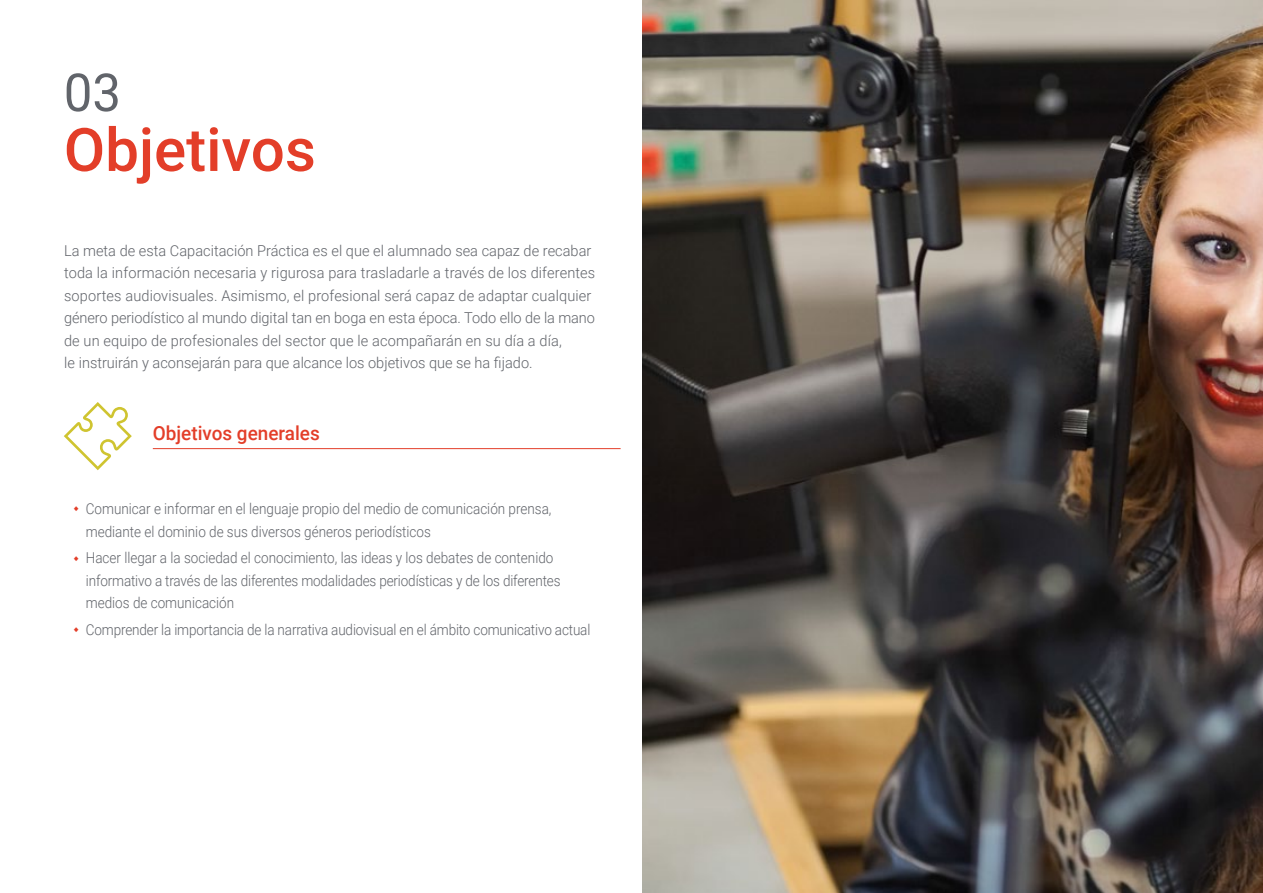
<style>
.page{position:relative;width:1263px;height:893px;background:#fff}
.page>*{position:absolute;margin:0;border:0;box-sizing:border-box;transform-origin:0 0}
.t1{font:500 60px "Roboto";color:#e33e29}
.t2{font:52.5px "Roboto";color:#61646a}
.t3{font:500 19.5px "Roboto";color:#e33e29}
.t4{font:300 15px/22.5px "Roboto";color:#61646a}
.t5{font:300 15px/22.5px "Roboto";color:#61646a;scale:.9 1}
</style>
<div class="page">
<hr style="left:153px;top:448px;width:468px;height:1px;background:#e33e29">
<svg style="left:64px;top:402px;width:68px;height:68px"></svg>
<img style="left:642px;top:0;width:621px;height:893px">
<h2 class="t2" style="left:64px;top:56px;width:59px">03</h2>
<h1 class="t1" style="left:64px;top:108px;width:254px">Objetivos</h1>
<p class="t4" style="left:64px;top:239px;width:533px">La meta de esta Capacitación Práctica es el que el alumnado sea capaz de recabar toda la información necesaria y rigurosa para trasladarle a través de los diferentes soportes audiovisuales. Asimismo, el profesional será capaz de adaptar cualquier género periodístico al mundo digital tan en boga en esta época. Todo ello de la mano de un equipo de profesionales del sector que le acompañarán en su día a día,<br>le instruirán y aconsejarán para que alcance los objetivos que se ha fijado.</p>
<h3 class="t3" style="left:153px;top:420px;width:169px">Objetivos generales</h3>
<p class="t5" style="left:86px;top:497px;width:519px">Comunicar e informar en el lenguaje propio del medio de comunicación prensa, mediante el dominio de sus diversos géneros periodísticos</p>
<p class="t5" style="left:86px;top:546px;width:529px">Hacer llegar a la sociedad el conocimiento, las ideas y los debates de contenido informativo a través de las diferentes modalidades periodísticas y de los diferentes medios de comunicación</p>
<p class="t5" style="left:86px;top:618px;width:562px">Comprender la importancia de la narrativa audiovisual en el ámbito comunicativo actual</p>
</div>
